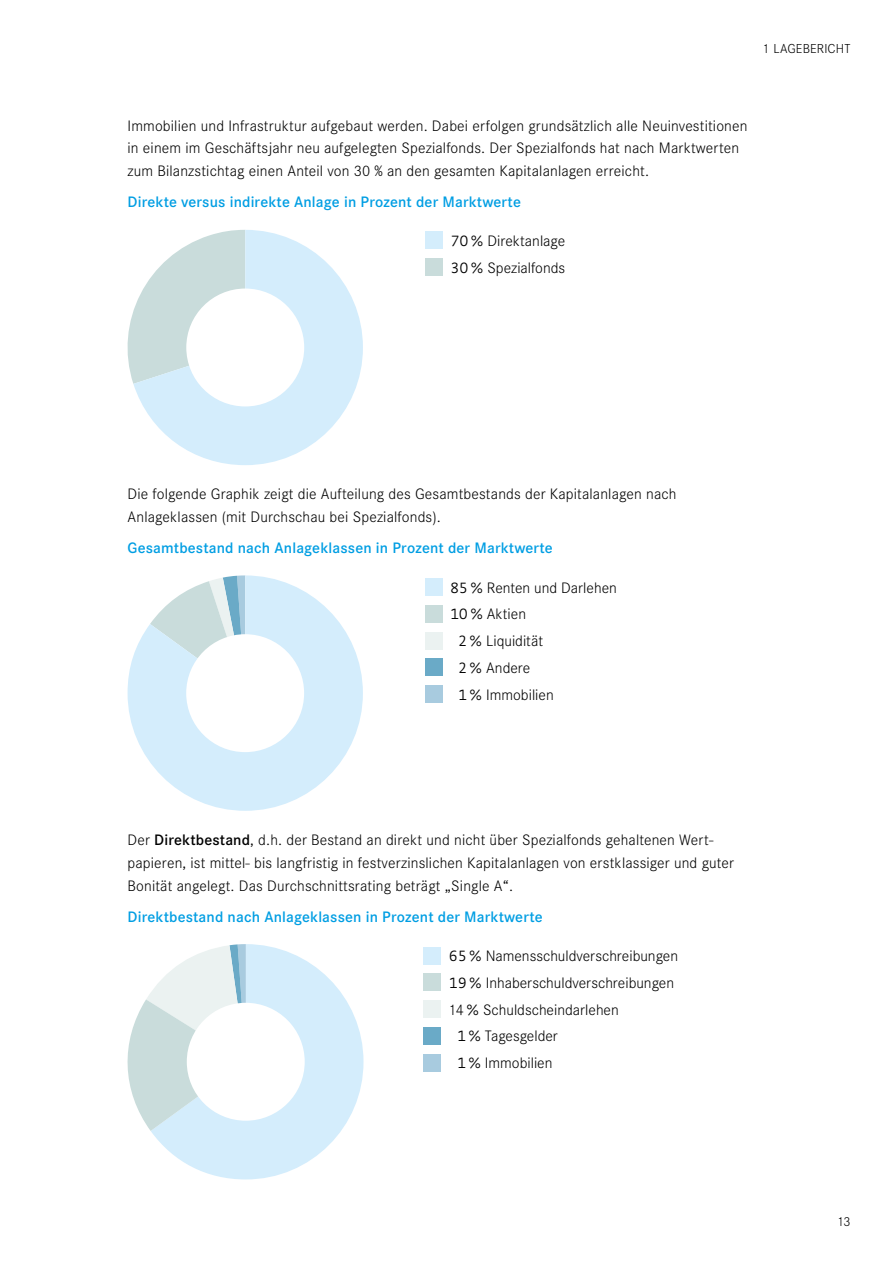
<style>
.page{position:relative;width:893px;height:1263px;background:#fff}
.page>*{position:absolute;margin:0;border:0;box-sizing:border-box;transform-origin:0 0}
.t1{font:300 15.75px/22.5px "Corporate S";letter-spacing:.01em;color:#000}
.t2{font:600 15.75px "Corporate S";letter-spacing:.01em;color:#009ee3}
.t3{font:300 13.5px "Corporate S";letter-spacing:.01em;color:#000}
.s1{font-family:"Strada TF"}
.s2{font-weight:600}
</style>
<div class="page">
<svg style="left:127px;top:313px;width:6px;height:69px"></svg>
<svg style="left:133px;top:230px;width:230px;height:235px;fill:#d4edfc"></svg>
<div style="left:186px;top:289px;width:118px;height:117px;background:#fff;border-radius:50%"></div>
<div style="left:426px;top:232px;width:17px;height:17px;background:#d4edfc"></div>
<div style="left:426px;top:259px;width:17px;height:17px;background:#c9dcdb"></div>
<svg style="left:128px;top:575px;width:235px;height:236px;fill:#d4edfc"></svg>
<div style="left:186px;top:634px;width:118px;height:118px;background:#fff;border-radius:50%"></div>
<div style="left:425px;top:578px;width:17px;height:17px;background:#d4edfc"></div>
<div style="left:425px;top:605px;width:17px;height:17px;background:#c9dcdb"></div>
<div style="left:425px;top:632px;width:17px;height:17px;background:#ebf2f1"></div>
<div style="left:425px;top:659px;width:17px;height:17px;background:#6aaac7"></div>
<div style="left:425px;top:685px;width:17px;height:17px;background:#a8cbdf"></div>
<svg style="left:151px;top:944px;width:212px;height:235px;fill:#d4edfc"></svg>
<svg style="left:127px;top:944px;width:119px;height:187px"></svg>
<div style="left:187px;top:1003px;width:118px;height:118px;background:#fff;border-radius:50%"></div>
<div style="left:424px;top:947px;width:17px;height:17px;background:#d4edfc"></div>
<div style="left:424px;top:974px;width:17px;height:17px;background:#c9dcdb"></div>
<div style="left:424px;top:1000px;width:17px;height:17px;background:#ebf2f1"></div>
<div style="left:424px;top:1027px;width:17px;height:17px;background:#6aaac7"></div>
<div style="left:424px;top:1054px;width:17px;height:17px;background:#a8cbdf"></div>
<p class="t3" style="left:763px;top:41px;width:89px">1 LAGEBERICHT</p>
<p class="t1" style="left:128px;top:115px;width:621px">Immobilien und Infrastruktur aufgebaut werden. Dabei erfolgen grundsätzlich alle Neuinvestitionen in einem im Geschäftsjahr neu aufgelegten Spezialfonds. Der Spezialfonds hat nach Marktwerten zum Bilanzstichtag einen Anteil von 30 % an den gesamten Kapitalanlagen erreicht.</p>
<p class="t2" style="left:128px;top:193px;width:395px">Direkte versus indirekte Anlage in Prozent der Marktwerte</p>
<p class="t1" style="left:451px;top:228px;width:116px;line-height:26.7px"><span class="s1">70%</span> Direktanlage<br><span class="s1">30%</span> Spezialfonds</p>
<p class="t1" style="left:128px;top:483px;width:550px">Die folgende Graphik zeigt die Aufteilung des Gesamtbestands der Kapitalanlagen nach<br>Anlageklassen (mit Durchschau bei Spezialfonds).</p>
<p class="t2" style="left:128px;top:539px;width:427px">Gesamtbestand nach Anlageklassen in Prozent der Marktwerte</p>
<p class="t1" style="left:450px;top:576px;width:168px"><span class="s1">85%</span> Renten und Darlehen</p>
<p class="t1" style="left:450px;top:603px;width:78px"><span class="s1">10%</span> Aktien</p>
<p class="t1" style="left:458px;top:630px;width:86px"><span class="s1">2%</span> Liquidität</p>
<p class="t1" style="left:458px;top:656px;width:74px"><span class="s1">2%</span> Andere</p>
<p class="t1" style="left:458px;top:683px;width:97px"><span class="s1">1%</span> Immobilien</p>
<p class="t1" style="left:128px;top:829px;width:608px">Der <span class="s2">Direktbestand</span>, d.h. der Bestand an direkt und nicht über Spezialfonds gehaltenen Wert&shy;papieren, ist mittel- bis langfristig in festverzinslichen Kapitalanlagen von erstklassiger und guter<br>Bonität angelegt. Das Durchschnittsrating beträgt „Single A“.</p>
<p class="t2" style="left:128px;top:907px;width:417px">Direktbestand nach Anlageklassen in Prozent der Marktwerte</p>
<p class="t1" style="left:449px;top:945px;width:231px"><span class="s1">65%</span> Namensschuldverschreibungen</p>
<p class="t1" style="left:449px;top:971px;width:227px"><span class="s1">19%</span> Inhaberschuldverschreibungen</p>
<p class="t1" style="left:449px;top:998px;width:172px">14<span class="s1">%</span> Schuldscheindarlehen</p>
<p class="t1" style="left:457px;top:1025px;width:102px"><span class="s1">1%</span> Tagesgelder</p>
<p class="t1" style="left:457px;top:1052px;width:97px"><span class="s1">1%</span> Immobilien</p>
<p class="t3" style="left:837px;top:1214px;width:15px">13</p>
</div>
